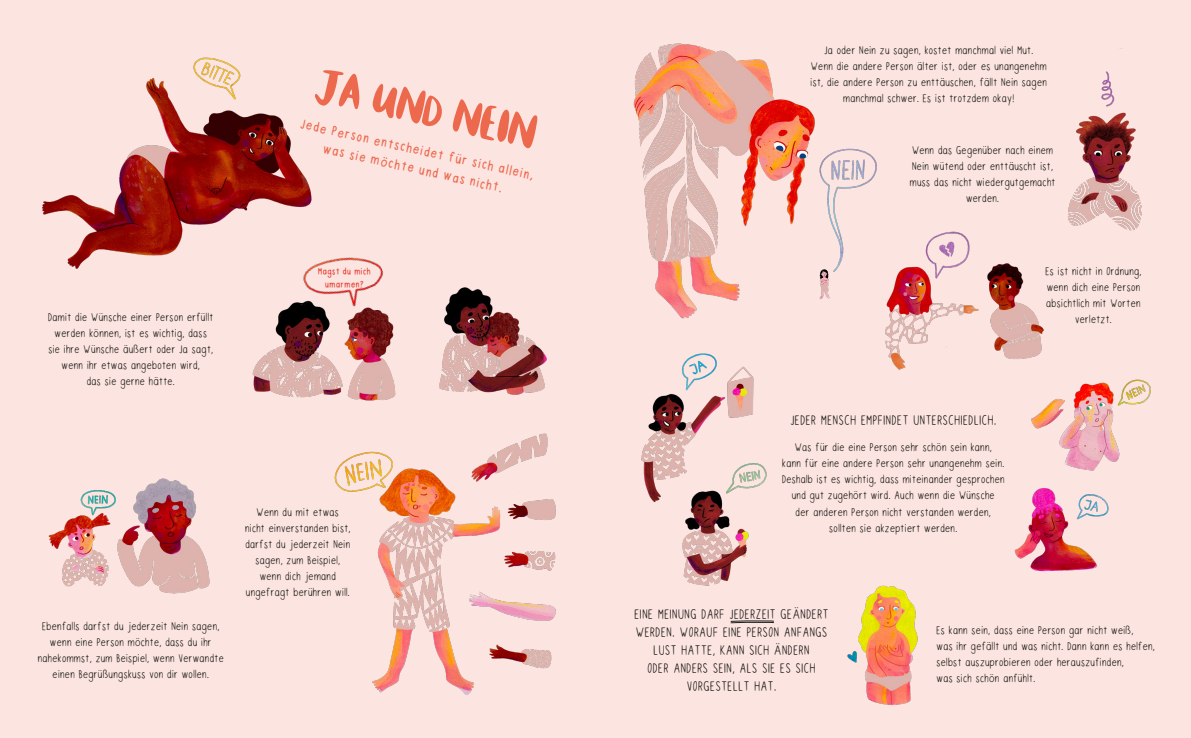
<style>
.page{position:relative;width:1191px;height:738px;background:#fff}
.page>*{position:absolute;margin:0;border:0;box-sizing:border-box;transform-origin:0 0}
.t1{font:53px "Glitzer titel";color:#ed694e}
.t2{font:19px/18px "Glitzer text";letter-spacing:.035em;color:#1d1d1b;text-align:center}
.t3{font:700 19px/19px "Glitzer text";color:#ed694e;text-align:center}
.t4{font:16px/16px "Glitzer text";letter-spacing:.025em;color:#1d1d1b;text-align:center}
.t5{font:700 13px/13px "Glitzer text";color:#e7392c;text-align:center}
</style>
<div class="page">
<div style="left:0;top:0;width:1191px;height:737px;background:#fce4e0"></div>
<img style="left:42px;top:57px;width:270px;height:212px">
<img style="left:225px;top:255px;width:322px;height:146px">
<img style="left:334px;top:433px;width:222px;height:262px">
<img style="left:48px;top:478px;width:162px;height:116px">
<img style="left:633px;top:43px;width:244px;height:276px">
<img style="left:1068px;top:48px;width:74px;height:183px">
<img style="left:860px;top:219px;width:184px;height:151px">
<img style="left:1014px;top:488px;width:95px;height:84px">
<img style="left:682px;top:464px;width:85px;height:122px">
<img style="left:641px;top:353px;width:119px;height:149px">
<img style="left:1031px;top:379px;width:120px;height:92px">
<img style="left:847px;top:585px;width:71px;height:121px">
<svg style="left:730px;top:620px;width:44px;height:2px"></svg>
<img style="left:287px;top:231px;width:99px;height:85px">
<p class="t4" style="left:48px;top:309px;width:167px">Damit die Wünsche einer Person erfüllt werden können, ist es wichtig, dass sie ihre Wünsche äußert oder Ja sagt, wenn ihr etwas angeboten wird,<br>das sie gerne hätte.</p>
<h1 class="t1" style="left:321px;top:59px;width:227px;rotate:12deg">JA UND NE IN</h1>
<p class="t3" style="left:302px;top:114px;width:241px;rotate:13deg">Jede Person entscheidet für sich allein, was sie möchte und was nicht.</p>
<p class="t5" style="left:318px;top:265px;width:55px">Magst du mich umarmen?</p>
<p class="t4" style="left:38px;top:618px;width:188px">Ebenfalls darfst du jederzeit Nein sagen, wenn eine Person möchte, dass du ihr nahekommst, zum Beispiel, wenn Verwandte einen Begrüßungskuss von dir wollen.</p>
<p class="t4" style="left:245px;top:504px;width:107px">Wenn du mit etwas nicht einverstanden bist, darfst du jederzeit Nein sagen, zum Beispiel, wenn dich jemand ungefragt berühren will.</p>
<p class="t4" style="left:810px;top:43px;width:238px">Ja oder Nein zu sagen, kostet manchmal viel Mut.<br>Wenn die andere Person älter ist, oder es unangenehm ist, die andere Person zu enttäuschen, fällt Nein sagen manchmal schwer. Es ist trotzdem okay!</p>
<p class="t4" style="left:909px;top:142px;width:147px">Wenn das Gegenüber nach einem<br>Nein wütend oder enttäuscht ist, muss das nicht wiedergutgemacht werden.</p>
<p class="t2" style="left:790px;top:412px;width:207px">JEDER MENSCH EMPFINDET UNTERSCHIEDLICH.</p>
<p class="t4" style="left:782px;top:440px;width:224px">Was für die eine Person sehr schön sein kann,<br>kann für eine andere Person sehr unangenehm sein.<br>Deshalb ist es wichtig, dass miteinander gesprochen und gut zugehört wird. Auch wenn die Wünsche<br>der anderen Person nicht verstanden werden, sollten sie akzeptiert werden.</p>
<p class="t4" style="left:1045px;top:263px;width:97px">Es ist nicht in Ordnung, wenn dich eine Person absichtlich mit Worten verletzt.</p>
<p class="t2" style="left:634px;top:605px;width:195px">EINE MEINUNG DARF JEDERZEIT GEÄNDERT<br>WERDEN. WORAUF EINE PERSON ANFANGS<br>LUST HATTE, KANN SICH ÄNDERN<br>ODER ANDERS SEIN, ALS SIE ES SICH<br>VORGESTELLT HAT.</p>
<p class="t4" style="left:936px;top:622px;width:220px;text-align:left">Es kann sein, dass eine Person gar nicht weiß,<br>was ihr gefällt und was nicht. Dann kann es helfen, selbst auszuprobieren oder herauszufinden,<br>was sich schön anfühlt.</p>
</div>
